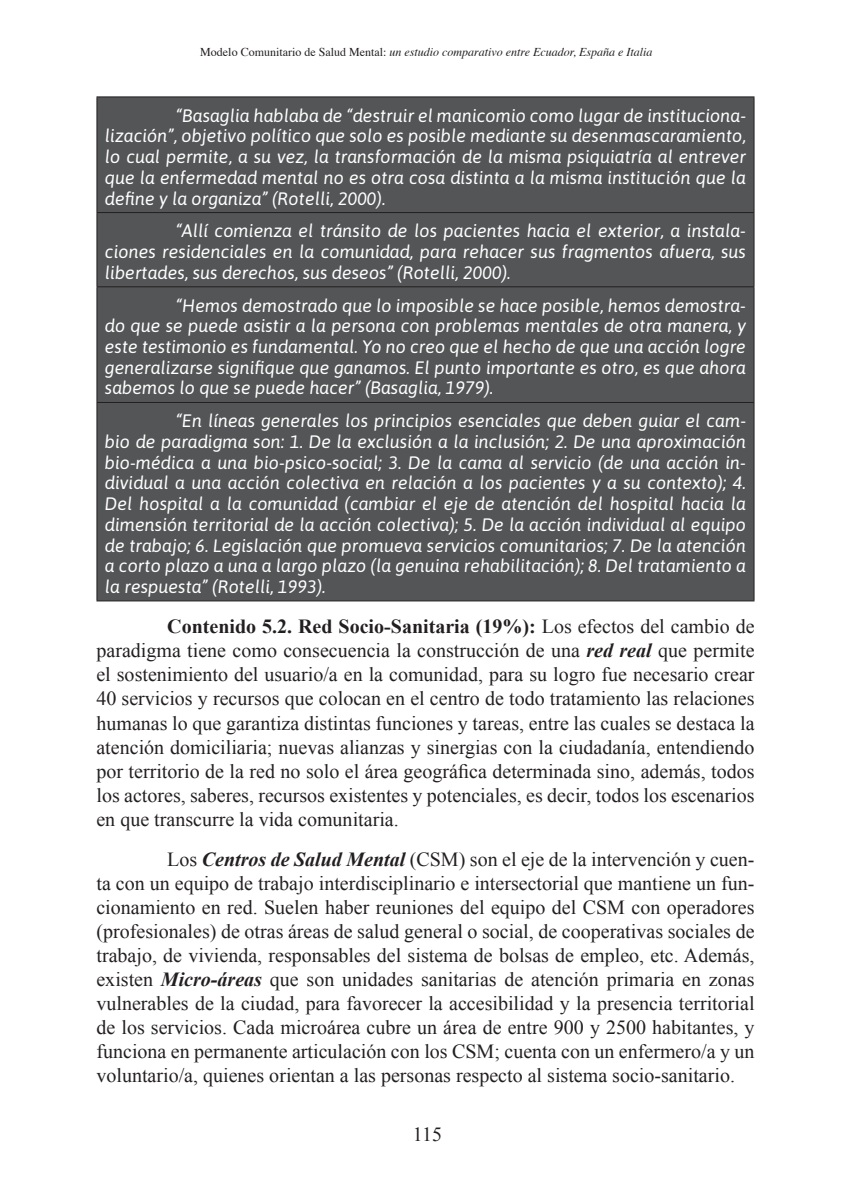
<style>
.page{position:relative;width:851px;height:1191px;background:#fff}
.page>*{position:absolute;margin:0;border:0;box-sizing:border-box;transform-origin:0 0}
.t1{font:20px/24px "Times New Roman";color:#231f20;text-align:justify}
.t2{font:italic 18px/20.6px "Asap";color:#fff;text-align:justify}
.t3{font:italic 12px "Times";color:#231f20}
.s1{font-style:normal}
.s2{font-weight:700}
.s3{font-weight:700;font-style:italic}
</style>
<div class="page">
<svg style="left:97px;top:97px;width:656px;height:503px;background:#515153"></svg>
<hr style="left:96px;top:96px;width:658px;height:1px;background:#231f20">
<hr style="left:96px;top:97px;width:1px;height:115px;background:#231f20">
<hr style="left:753px;top:97px;width:1px;height:115px;background:#231f20">
<hr style="left:96px;top:212px;width:658px;height:1px;background:#231f20">
<hr style="left:96px;top:213px;width:1px;height:73px;background:#231f20">
<hr style="left:753px;top:213px;width:1px;height:73px;background:#231f20">
<hr style="left:96px;top:286px;width:658px;height:1px;background:#231f20">
<hr style="left:96px;top:287px;width:1px;height:115px;background:#231f20">
<hr style="left:753px;top:287px;width:1px;height:115px;background:#231f20">
<hr style="left:96px;top:402px;width:658px;height:1px;background:#231f20">
<hr style="left:96px;top:403px;width:1px;height:197px;background:#231f20">
<hr style="left:753px;top:403px;width:1px;height:197px;background:#231f20">
<hr style="left:96px;top:600px;width:658px;height:1px;background:#231f20">
<p class="t3" style="left:200px;top:41px;width:453px"><span class="s1">Modelo Comunitario de Salud Mental:</span> un estudio comparativo entre Ecuador, España e Italia</p>
<p class="t2" style="left:105px;top:104px;width:642px;text-indent:71px">“Basaglia hablaba de “destruir el manicomio como lugar de instituciona&shy;lización”, objetivo político que solo es posible mediante su desenmascaramiento, lo cual permite, a su vez, la transformación de la misma psiquiatría al entrever que la enfermedad mental no es otra cosa distinta a la misma institución que la define y la organiza” (Rotelli, 2000).</p>
<p class="t2" style="left:105px;top:220px;width:642px;text-indent:71px">“Allí comienza el tránsito de los pacientes hacia el exterior, a instala&shy;ciones residenciales en la comunidad, para rehacer sus fragmentos afuera, sus libertades, sus derechos, sus deseos” (Rotelli, 2000).</p>
<p class="t2" style="left:105px;top:294px;width:642px;text-indent:71px">“Hemos demostrado que lo imposible se hace posible, hemos demostra&shy;do que se puede asistir a la persona con problemas mentales de otra manera, y este testimonio es fundamental. Yo no creo que el hecho de que una acción logre generalizarse signifique que ganamos. El punto importante es otro, es que ahora sabemos lo que se puede hacer” (Basaglia, 1979).</p>
<p class="t2" style="left:105px;top:410px;width:642px;text-indent:71px">“En líneas generales los principios esenciales que deben guiar el cam&shy;bio de paradigma son: 1. De la exclusión a la inclusión; 2. De una aproximación bio-médica a una bio-psico-social; 3. De la cama al servicio (de una acción in&shy;dividual a una acción colectiva en relación a los pacientes y a su contexto); 4.<br>Del hospital a la comunidad (cambiar el eje de atención del hospital hacia la dimensión territorial de la acción colectiva); 5. De la acción individual al equipo de trabajo; 6. Legislación que promueva servicios comunitarios; 7. De la atención a corto plazo a una a largo plazo (la genuina rehabilitación); 8. Del tratamiento a la respuesta” (Rotelli, 1993).</p>
<p class="t1" style="left:96px;top:614px;width:659px;text-indent:71px"><span class="s2">Contenido 5.2. Red Socio-Sanitaria (19%):</span> Los efectos del cambio de paradigma tiene como consecuencia la construcción de una <span class="s3">red real</span> que permite el sostenimiento del usuario/a en la comunidad, para su logro fue necesario crear 40 servicios y recursos que colocan en el centro de todo tratamiento las relaciones humanas lo que garantiza distintas funciones y tareas, entre las cuales se destaca la atención domiciliaria; nuevas alianzas y sinergias con la ciudadanía, entendiendo por territorio de la red no solo el área geográfica determinada sino, además, todos los actores, saberes, recursos existentes y potenciales, es decir, todos los escenarios en que transcurre la vida comunitaria.</p>
<p class="t1" style="left:96px;top:846px;width:659px;text-indent:71px">Los <span class="s3">Centros de Salud Mental</span> (CSM) son el eje de la intervención y cuen&shy;ta con un equipo de trabajo interdisciplinario e intersectorial que mantiene un fun&shy;cionamiento en red. Suelen haber reuniones del equipo del CSM con operadores (profesionales) de otras áreas de salud general o social, de cooperativas sociales de trabajo, de vivienda, responsables del sistema de bolsas de empleo, etc. Además, existen <span class="s3">Micro-áreas</span> que son unidades sanitarias de atención primaria en zonas vulnerables de la ciudad, para favorecer la accesibilidad y la presencia territorial de los servicios. Cada microárea cubre un área de entre 900 y 2500 habitantes, y funciona en permanente articulación con los CSM; cuenta con un enfermero/a y un voluntario/a, quienes orientan a las personas respecto al sistema socio-sanitario.</p>
<p class="t1" style="left:413px;top:1121px;width:31px">115</p>
</div>
